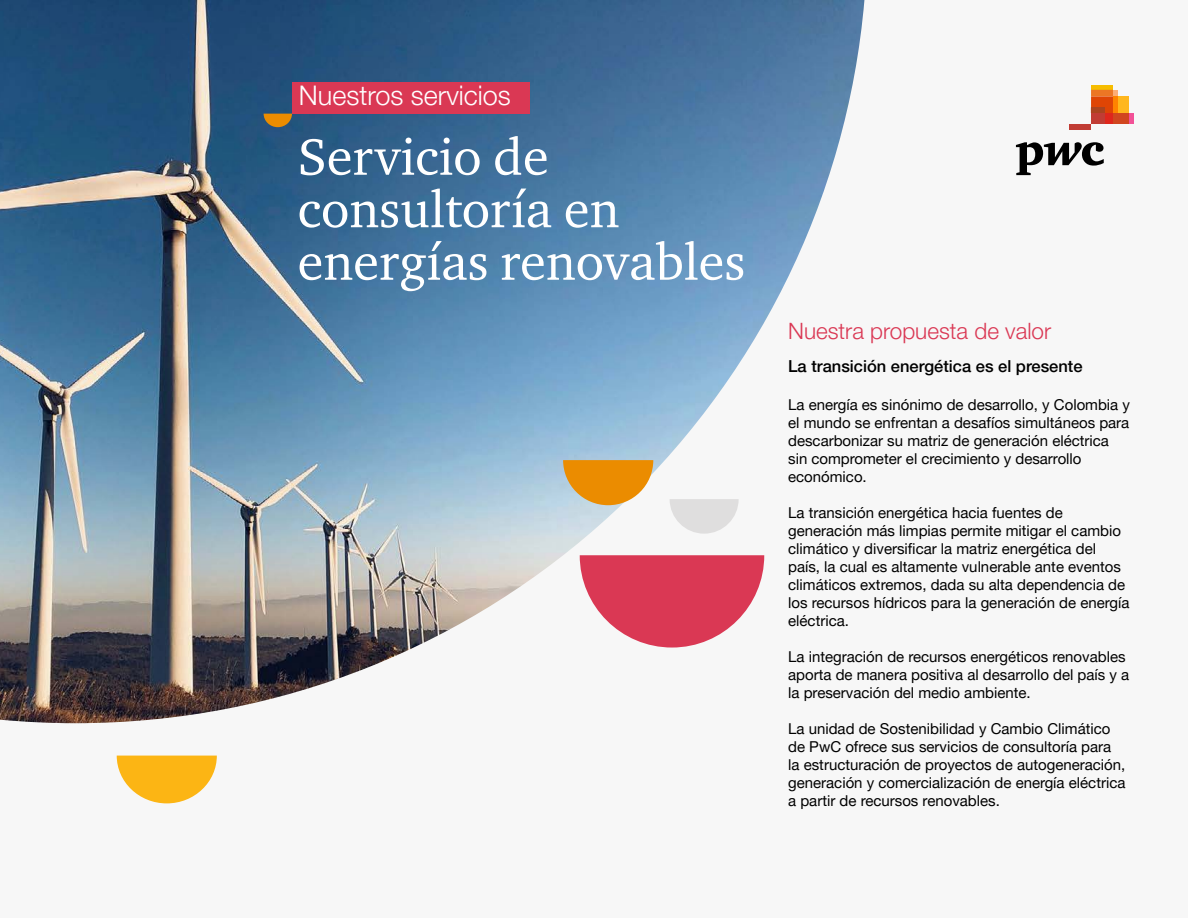
<style>
.page{position:relative;width:1188px;height:918px;background:#fff}
.page>*{position:absolute;margin:0;border:0;box-sizing:border-box;transform-origin:0 0}
.t1{font:52.5px/52.5px "ITC Charter Com";color:#fff}
.t2{font:300 27px "Helvetica Neue LT Pro";color:#fff}
.t3{font:300 22.5px "Helvetica Neue LT Pro";color:#da3854}
.t4{font:500 16.5px "Helvetica Neue LT Pro";color:#000}
.t5{font:15px/18px "Helvetica Neue LT Pro";color:#000}
</style>
<div class="page">
<div style="left:0;top:1px;width:1188px;height:917px;background:#f7f7f7"></div>
<img style="left:0;top:0;width:864px;height:723px">
<svg style="left:580px;top:555px;width:184px;height:93px"></svg>
<svg style="left:563px;top:460px;width:90px;height:45px;background:#e69e32"></svg>
<svg style="left:670px;top:499px;width:69px;height:35px"></svg>
<svg style="left:1016px;top:142px;width:88px;height:33px"></svg>
<div style="left:1128px;top:113px;width:6px;height:11px;background:#f25197"></div>
<svg style="left:1091px;top:86px;width:22px;height:4px"></svg>
<div style="left:1117px;top:97px;width:11px;height:16px;background:#ffb71e"></div>
<div style="left:1117px;top:113px;width:11px;height:11px;background:#d1461f"></div>
<hr style="left:1113px;top:113px;width:4px;height:11px;background:#d1461f">
<svg style="left:1091px;top:90px;width:26px;height:23px"></svg>
<div style="left:1105px;top:113px;width:8px;height:11px;background:#df271c"></div>
<div style="left:1091px;top:107px;width:14px;height:6px;background:#ab441f"></div>
<div style="left:1091px;top:113px;width:14px;height:11px;background:#c13c34"></div>
<div style="left:1069px;top:124px;width:22px;height:5px;background:#c13c34"></div>
<svg style="left:117px;top:756px;width:100px;height:47px"></svg>
<svg style="left:264px;top:114px;width:28px;height:13px"></svg>
<div style="left:292px;top:82px;width:238px;height:32px;background:#da3854"></div>
<h2 class="t2" style="left:299px;top:79px;width:214px">Nuestros servicios</h2>
<h1 class="t1" style="left:298px;top:130px;width:449px">Servicio de consultoría en energías renovables</h1>
<h3 class="t3" style="left:788px;top:317px;width:265px">Nuestra propuesta de valor</h3>
<p class="t4" style="left:788px;top:356px;width:296px">La transición energética es el presente</p>
<p class="t5" style="left:788px;top:396px;width:343px">La energía es sinónimo de desarrollo, y Colombia y el mundo se enfrentan a desafíos simultáneos para descarbonizar su matriz de generación eléctrica sin comprometer el crecimiento y desarrollo económico.</p>
<p class="t5" style="left:788px;top:504px;width:343px">La transición energética hacia fuentes de generación más limpias permite mitigar el cambio climático y diversificar la matriz energética del país, la cual es altamente vulnerable ante eventos climáticos extremos, dada su alta dependencia de los recursos hídricos para la generación de energía eléctrica.</p>
<p class="t5" style="left:788px;top:648px;width:343px">La integración de recursos energéticos renovables aporta de manera positiva al desarrollo del país y a la preservación del medio ambiente.</p>
<p class="t5" style="left:788px;top:720px;width:339px">La unidad de Sostenibilidad y Cambio Climático de PwC ofrece sus servicios de consultoría para la estructuración de proyectos de autogeneración, generación y comercialización de energía eléctrica a partir de recursos renovables.</p>
</div>
